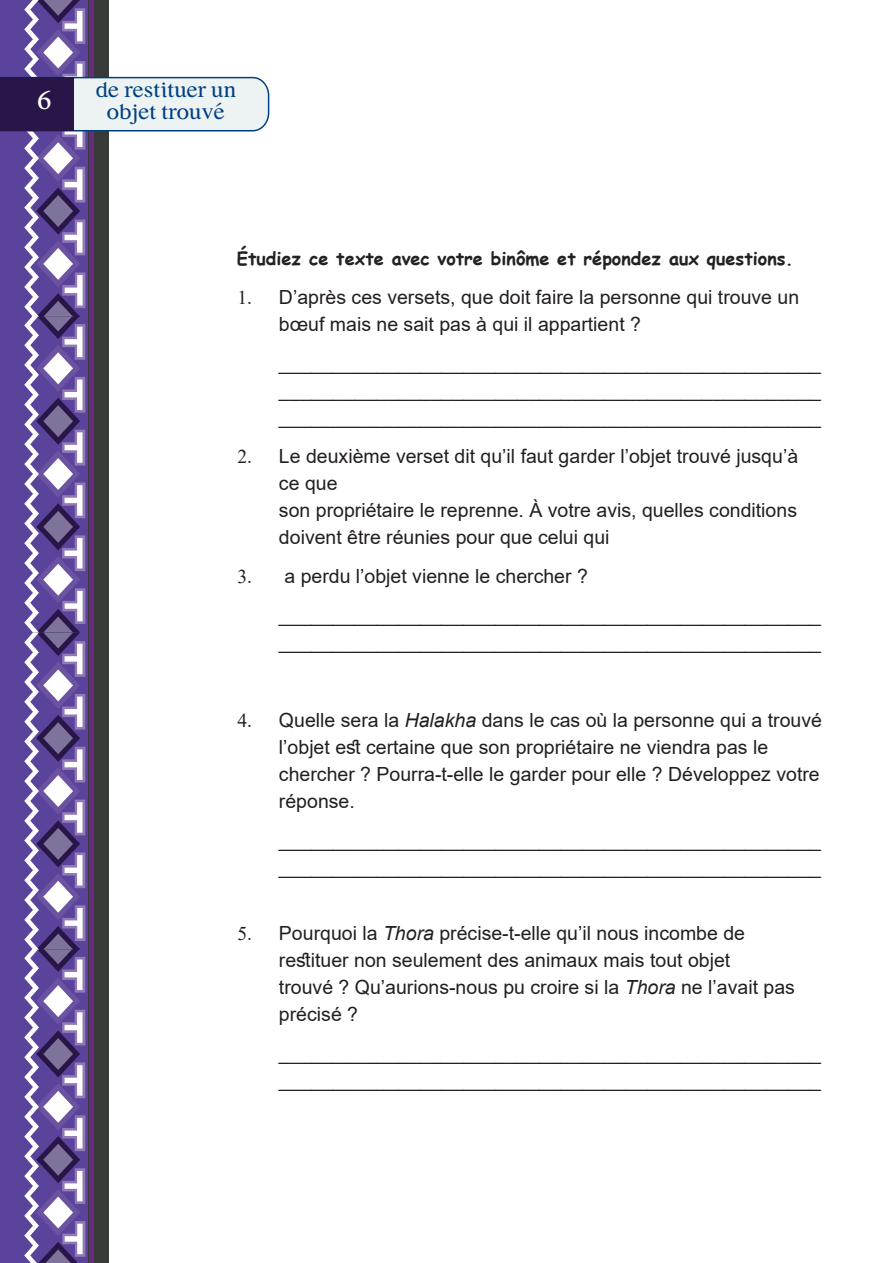
<style>
.page{position:relative;width:893px;height:1263px;background:#fff}
.page>*{position:absolute;margin:0;border:0;box-sizing:border-box;transform-origin:0 0}
.t1{font:30px "Adobe Hebrew";color:#fff}
.t2{font:24px/22.5px "Fb Eleganti Pro";color:#004082;text-align:center}
.List_Paragraph{font:19.5px/27px "Arial";color:#231f20}
.t3{font:700 18px "Comic Sans MS";color:#222}
.s1{font-family:"Times New Roman"}
.s2{font-style:italic}
</style>
<div class="page">
<svg style="left:0;top:0;width:270px;height:1263px"></svg>
<div style="left:0;top:78px;width:73px;height:53px;background:#281649"></div>
<h1 class="t1" style="left:37px;top:81px;width:17px">6</h1>
<p class="t2" style="left:96px;top:79px;width:142px">de restituer un objet trouvé</p>
<p class="t3" style="left:237px;top:245px;width:558px">Étudiez ce texte avec votre binôme et répondez aux questions.</p>
<p class="List_Paragraph" style="left:279px;top:283px;width:522px;text-indent:-42px"><span class="s1">1.</span> D’après ces versets, que doit faire la personne qui trouve un bœuf mais ne sait pas à qui il appartient ?</p>
<p class="List_Paragraph" style="left:279px;top:349px;width:544px;text-align:justify">__________________________________________________ __________________________________________________ __________________________________________________</p>
<p class="List_Paragraph" style="left:279px;top:442px;width:521px;text-indent:-42px"><span class="s1">2.</span> Le deuxième verset dit qu’il faut garder l’objet trouvé jusqu’à ce que<br>son propriétaire le reprenne. À votre avis, quelles conditions doivent être réunies pour que celui qui</p>
<p class="List_Paragraph" style="left:237px;top:562px;width:352px"><span class="s1">3.</span> a perdu l’objet vienne le chercher ?</p>
<p class="List_Paragraph" style="left:279px;top:601px;width:544px">__________________________________________________ __________________________________________________</p>
<p class="List_Paragraph" style="left:279px;top:706px;width:545px;text-indent:-42px"><span class="s1">4.</span> Quelle sera la <span class="s2">Halakha</span> dans le cas où la personne qui a trouvé l’objet est certaine que son propriétaire ne viendra pas le chercher ? Pourra-t-elle le garder pour elle ? Développez votre réponse.</p>
<p class="List_Paragraph" style="left:279px;top:826px;width:544px">__________________________________________________ __________________________________________________</p>
<p class="List_Paragraph" style="left:279px;top:919px;width:517px;text-indent:-42px"><span class="s1">5.</span> Pourquoi la <span class="s2">Thora</span> précise-t-elle qu’il nous incombe de restituer non seulement des animaux mais tout objet<br>trouvé ? Qu’aurions-nous pu croire si la <span class="s2">Thora</span> ne l’avait pas précisé ?</p>
<p class="List_Paragraph" style="left:279px;top:1039px;width:544px">__________________________________________________ __________________________________________________</p>
</div>
